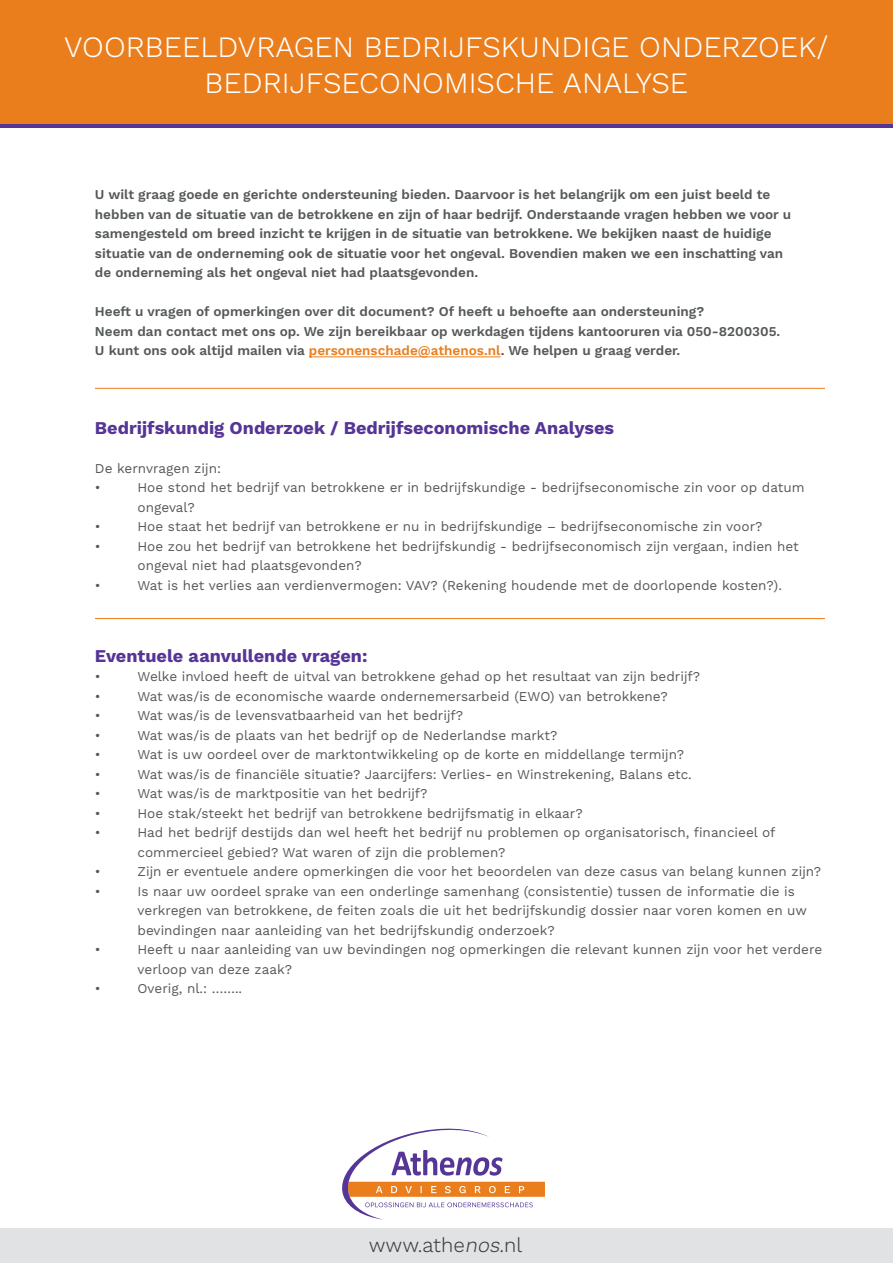
<style>
.page{position:relative;width:893px;height:1263px;background:#fff}
.page>*{position:absolute;margin:0;border:0;box-sizing:border-box;transform-origin:0 0}
.t1{font:300 29.55px/36.2px "Work Sans";color:#fff;text-align:center}
.t2{font:300 20.4px "Work Sans";color:#3e3e3f}
.t3{font:700 18px "Work Sans";color:#553595}
.t4{font:13.5px/19.5px "Work Sans";color:#565959}
.t5{font:600 13.5px/19.5px "Work Sans";color:#565959}
.s1{color:#ea7e1d}
.s2{font-style:italic}
</style>
<div class="page">
<div style="left:0;top:1229px;width:893px;height:34px;background:#e1e2e4"></div>
<hr style="left:309px;top:356px;width:192px;height:1px;background:#ea7e1d">
<div style="left:0;top:95px;width:893px;height:33px;background:#553595"></div>
<div style="left:0;top:0;width:893px;height:124px;background:#ea7e1d"></div>
<hr style="left:95px;top:388px;width:730px;height:1px;background:#ea7e1d">
<hr style="left:95px;top:618px;width:730px;height:1px;background:#ea7e1d">
<svg style="left:342px;top:1128px;width:203px;height:92px"></svg>
<h1 class="t1" style="left:64px;top:30px;width:766px">VOORBEELDVRAGEN BEDRIJFSKUNDIGE ONDERZOEK/<br>BEDRIJFSECONOMISCHE ANALYSE</h1>
<p class="t5" style="left:95px;top:186px;width:698px">U wilt graag goede en gerichte ondersteuning bieden. Daarvoor is het belangrijk om een juist beeld te hebben van de situatie van de betrokkene en zijn of haar bedrijf. Onderstaande vragen hebben we voor u samengesteld om breed inzicht te krijgen in de situatie van betrokkene. We bekijken naast de huidige situatie van de onderneming ook de situatie voor het ongeval. Bovendien maken we een inschatting van de onderneming als het ongeval niet had plaatsgevonden.</p>
<p class="t5" style="left:95px;top:303px;width:687px">Heeft u vragen of opmerkingen over dit document? Of heeft u behoefte aan ondersteuning?<br>Neem dan contact met ons op. We zijn bereikbaar op werkdagen tijdens kantooruren via 050-8200305.<br>U kunt ons ook altijd mailen via <span class="s1">personenschade@athenos.nl</span>. We helpen u graag verder.</p>
<h3 class="t3" style="left:95px;top:417px;width:521px">Bedrijfskundig Onderzoek / Bedrijfseconomische Analyses</h3>
<p class="t4" style="left:95px;top:459px;width:128px">De kernvragen zijn: •</p>
<p class="t4" style="left:137px;top:478px;width:669px">Hoe stond het bedrijf van betrokkene er in bedrijfskundige - bedrijfseconomische zin voor op datum ongeval?</p>
<p class="t4" style="left:95px;top:517px;width:7px">•</p>
<p class="t4" style="left:137px;top:517px;width:627px">Hoe staat het bedrijf van betrokkene er nu in bedrijfskundige – bedrijfseconomische zin voor?</p>
<p class="t4" style="left:95px;top:537px;width:7px">•</p>
<p class="t4" style="left:137px;top:537px;width:663px">Hoe zou het bedrijf van betrokkene het bedrijfskundig - bedrijfseconomisch zijn vergaan, indien het ongeval niet had plaatsgevonden?</p>
<p class="t4" style="left:95px;top:576px;width:7px">•</p>
<p class="t4" style="left:137px;top:576px;width:646px">Wat is het verlies aan verdienvermogen: VAV? (Rekening houdende met de doorlopende kosten?).</p>
<h3 class="t3" style="left:95px;top:645px;width:274px">Eventuele aanvullende vragen:</h3>
<p class="t4" style="left:95px;top:667px;width:7px">•</p>
<p class="t4" style="left:137px;top:667px;width:564px">Welke invloed heeft de uitval van betrokkene gehad op het resultaat van zijn bedrijf?</p>
<p class="t4" style="left:95px;top:687px;width:7px">•</p>
<p class="t4" style="left:137px;top:687px;width:532px">Wat was/is de economische waarde ondernemersarbeid (EWO) van betrokkene?</p>
<p class="t4" style="left:95px;top:706px;width:7px">•</p>
<p class="t4" style="left:137px;top:706px;width:327px">Wat was/is de levensvatbaarheid van het bedrijf?</p>
<p class="t4" style="left:95px;top:726px;width:7px">•</p>
<p class="t4" style="left:137px;top:726px;width:421px">Wat was/is de plaats van het bedrijf op de Nederlandse markt?</p>
<p class="t4" style="left:95px;top:745px;width:7px">•</p>
<p class="t4" style="left:137px;top:745px;width:548px">Wat is uw oordeel over de marktontwikkeling op de korte en middellange termijn?</p>
<p class="t4" style="left:95px;top:765px;width:7px">•</p>
<p class="t4" style="left:137px;top:765px;width:556px">Wat was/is de financiële situatie? Jaarcijfers: Verlies- en Winstrekening, Balans etc.</p>
<p class="t4" style="left:95px;top:784px;width:7px">•</p>
<p class="t4" style="left:137px;top:784px;width:292px">Wat was/is de marktpositie van het bedrijf?</p>
<p class="t4" style="left:95px;top:804px;width:7px">•</p>
<p class="t4" style="left:137px;top:804px;width:447px">Hoe stak/steekt het bedrijf van betrokkene bedrijfsmatig in elkaar?</p>
<p class="t4" style="left:95px;top:823px;width:7px">•</p>
<p class="t4" style="left:137px;top:823px;width:639px">Had het bedrijf destijds dan wel heeft het bedrijf nu problemen op organisatorisch, financieel of commercieel gebied? Wat waren of zijn die problemen?</p>
<p class="t4" style="left:95px;top:862px;width:7px">•</p>
<p class="t4" style="left:137px;top:862px;width:685px">Zijn er eventuele andere opmerkingen die voor het beoordelen van deze casus van belang kunnen zijn?</p>
<p class="t4" style="left:95px;top:882px;width:7px">•</p>
<p class="t4" style="left:137px;top:882px;width:671px">Is naar uw oordeel sprake van een onderlinge samenhang (consistentie) tussen de informatie die is verkregen van betrokkene, de feiten zoals die uit het bedrijfskundig dossier naar voren komen en uw bevindingen naar aanleiding van het bedrijfskundig onderzoek?</p>
<p class="t4" style="left:95px;top:940px;width:7px">•</p>
<p class="t4" style="left:137px;top:940px;width:686px">Heeft u naar aanleiding van uw bevindingen nog opmerkingen die relevant kunnen zijn voor het verdere verloop van deze zaak?</p>
<p class="t4" style="left:95px;top:979px;width:7px">•</p>
<p class="t4" style="left:137px;top:979px;width:106px">Overig, nl.: ……..</p>
<h2 class="t2" style="left:369px;top:1232px;width:155px">www.athe<span class="s2">nos</span>.nl</h2>
</div>
